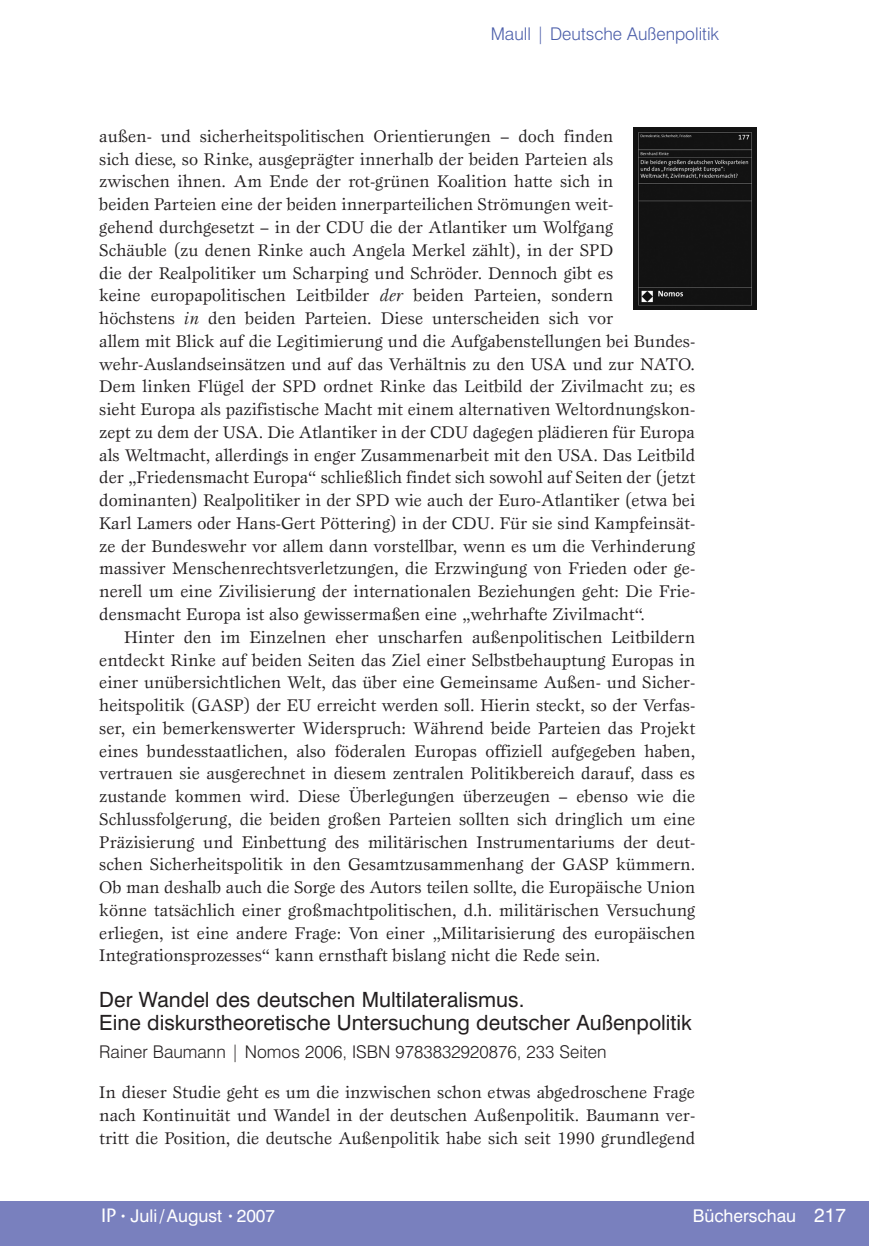
<style>
.page{position:relative;width:869px;height:1246px;background:#fff}
.page>*{position:absolute;margin:0;border:0;box-sizing:border-box;transform-origin:0 0}
.t1{font:21px/22.8px "Swiss 721 BT";color:#231f20}
.t2{font:17.5px/22.8px "Esprit";color:#231f20;text-align:justify}
.t3{font:300 17.5px "Swiss 721 BT";color:#231f20}
.t4{font:17.5px "Swiss 721 BT";color:#fff}
.t5{font:300 17.5px "Swiss 721 BT";color:#4a5da9}
.s1{font-style:italic}
.s2{font-family:"ITC Stone Sans";font-weight:500;font-size:19.25px}
.s3{font-size:10.5px}
.s4{font-size:19.25px}
</style>
<div class="page">
<div style="left:0;top:1200px;width:868px;height:45px;background:#7980be"></div>
<img style="left:633px;top:127px;width:122px;height:182px">
<p class="t5" style="left:490px;top:23px;width:230px">Maull | Deutsche Außenpolitik</p>
<p class="t2" style="left:99px;top:124px;width:597px;text-align:left">außen- und sicherheitspolitischen Orientierungen – doch finden<br>sich diese, so Rinke, ausgeprägter innerhalb der beiden Parteien als<br>zwischen ihnen. Am Ende der rot-grünen Koalition hatte sich in<br>beiden Parteien eine der beiden innerparteilichen Strömungen weit-<br>gehend durchgesetzt – in der CDU die der Atlantiker um Wolfgang<br>Schäuble (zu denen Rinke auch Angela Merkel zählt), in der SPD<br>die der Realpolitiker um Scharping und Schröder. Dennoch gibt es<br>keine europapolitischen Leitbilder <span class="s1">der</span> beiden Parteien, sondern<br>höchstens <span class="s1">in</span> den beiden Parteien. Diese unterscheiden sich vor<br>allem mit Blick auf die Legitimierung und die Aufgabenstellungen bei Bundes&shy;wehr-Auslandseinsätzen und auf das Verhältnis zu den USA und zur NATO.<br>Dem linken Flügel der SPD ordnet Rinke das Leitbild der Zivilmacht zu; es sieht Europa als pazifistische Macht mit einem alternativen Weltordnungskon&shy;zept zu dem der USA. Die Atlantiker in der CDU dagegen plädieren für Europa als Weltmacht, allerdings in enger Zusammenarbeit mit den USA. Das Leitbild der „Friedensmacht Europa“ schließlich findet sich sowohl auf Seiten der (jetzt dominanten) Realpolitiker in der SPD wie auch der Euro-Atlantiker (etwa bei Karl Lamers oder Hans-Gert Pöttering) in der CDU. Für sie sind Kampfeinsät&shy;ze der Bundeswehr vor allem dann vorstellbar, wenn es um die Verhinderung massiver Menschenrechtsverletzungen, die Erzwingung von Frieden oder ge&shy;nerell um eine Zivilisierung der internationalen Beziehungen geht: Die Frie&shy;densmacht Europa ist also gewissermaßen eine „wehrhafte Zivilmacht“.</p>
<p class="t2" style="left:99px;top:625px;width:597px;text-indent:25px">Hinter den im Einzelnen eher unscharfen außenpolitischen Leitbildern entdeckt Rinke auf beiden Seiten das Ziel einer Selbstbehauptung Europas in einer unübersichtlichen Welt, das über eine Gemeinsame Außen- und Sicher&shy;heitspolitik (GASP) der EU erreicht werden soll. Hierin steckt, so der Verfas&shy;ser, ein bemerkenswerter Widerspruch: Während beide Parteien das Projekt eines bundesstaatlichen, also föderalen Europas offiziell aufgegeben haben, vertrauen sie ausgerechnet in diesem zentralen Politikbereich darauf, dass es zustande kommen wird. Diese Überlegungen überzeugen – ebenso wie die Schlussfolgerung, die beiden großen Parteien sollten sich dringlich um eine Präzisierung und Einbettung des militärischen Instrumentariums der deut&shy;schen Sicherheitspolitik in den Gesamtzusammenhang der GASP kümmern.<br>Ob man deshalb auch die Sorge des Autors teilen sollte, die Europäische Union könne tatsächlich einer großmachtpolitischen, d.h. militärischen Versuchung erliegen, ist eine andere Frage: Von einer „Militarisierung des europäischen Integrationsprozesses“ kann ernsthaft bislang nicht die Rede sein.</p>
<p class="t1" style="left:99px;top:987px;width:594px">Der Wandel des deutschen Multilateralismus.<br>Eine diskurstheoretische Untersuchung deutscher Außenpolitik</p>
<p class="t3" style="left:99px;top:1040px;width:508px">Rainer Baumann | Nomos 2006, ISBN 9783832920876, 233 Seiten</p>
<p class="t2" style="left:99px;top:1080px;width:597px">In dieser Studie geht es um die inzwischen schon etwas abgedroschene Frage nach Kontinuität und Wandel in der deutschen Außenpolitik. Baumann ver&shy;tritt die Position, die deutsche Außenpolitik habe sich seit 1990 grundlegend</p>
<p class="t4" style="left:101px;top:1204px;width:175px"><span class="s2">IP</span> <span class="s3">•</span> Juli / August <span class="s3">•</span> 2007</p>
<p class="t4" style="left:692px;top:1204px;width:154px">Bücherschau <span class="s4">217</span></p>
</div>
